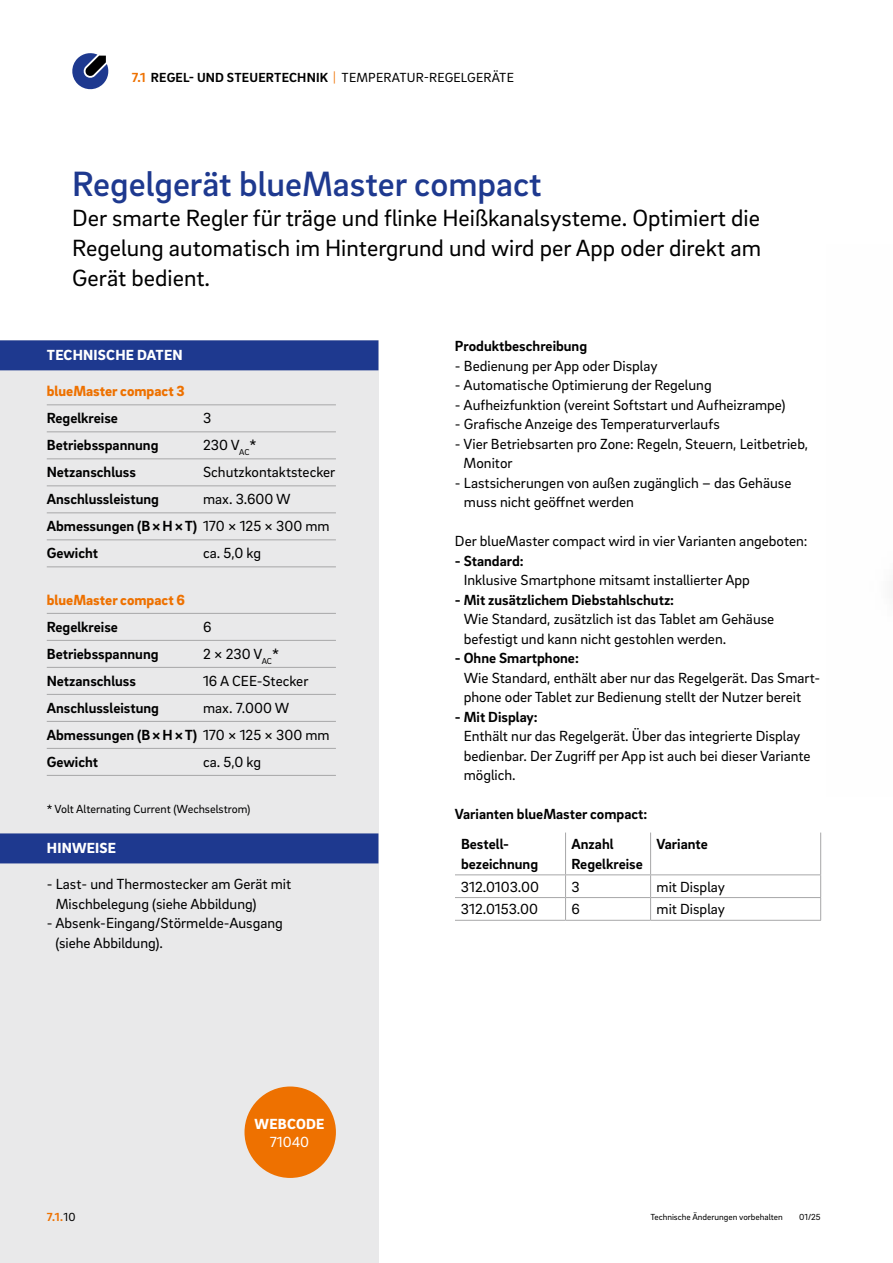
<style>
.page{position:relative;width:893px;height:1263px;background:#fff}
.page>*{position:absolute;margin:0;border:0;box-sizing:border-box;transform-origin:0 0}
.t1{font:500 36px "Brix Sans";color:#1e398f}
.t2{font:24px/30px "Brix Sans";color:#000;text-align:justify}
.t3{font:15px/19.5px "Brix Sans";color:#000}
.t4{font:700 15px/27px "Brix Sans";color:#000}
.t5{font:900 15px "Brix Sans";color:#ee7100}
.t6{font:900 15px "Brix Sans";letter-spacing:.015em;color:#fff}
.t7{font:15px "Brix Sans";color:#fff}
.t8{font:700 13.5px "Brix Sans";letter-spacing:.015em;color:#000}
.t9{font:12px "Brix Sans";color:#000}
.t10{font:700 12px "Brix Sans";color:#ee7100}
.t11{font:9px "Brix Sans";color:#000}
.s1{color:#ee7100}
.s2{font-weight:400;color:#ee7100}
.s3{font-weight:400}
.s4{font-weight:400;color:#000}
</style>
<div class="page">
<div style="left:0;top:340px;width:378px;height:923px;background:#e9e9ea"></div>
<div style="left:0;top:340px;width:378px;height:30px;background:#1e398f"></div>
<hr style="left:47px;top:404px;width:289px;height:1px;background:#a7a7a8">
<hr style="left:47px;top:431px;width:289px;height:1px;background:#a7a7a8">
<hr style="left:47px;top:458px;width:289px;height:1px;background:#a7a7a8">
<hr style="left:47px;top:485px;width:289px;height:1px;background:#a7a7a8">
<hr style="left:47px;top:512px;width:289px;height:1px;background:#a7a7a8">
<hr style="left:47px;top:539px;width:289px;height:1px;background:#a7a7a8">
<hr style="left:47px;top:566px;width:289px;height:1px;background:#a7a7a8">
<hr style="left:47px;top:613px;width:289px;height:1px;background:#a7a7a8">
<hr style="left:47px;top:640px;width:289px;height:1px;background:#a7a7a8">
<hr style="left:47px;top:667px;width:289px;height:1px;background:#a7a7a8">
<hr style="left:47px;top:694px;width:289px;height:1px;background:#a7a7a8">
<hr style="left:47px;top:721px;width:289px;height:1px;background:#a7a7a8">
<hr style="left:47px;top:748px;width:289px;height:1px;background:#a7a7a8">
<hr style="left:47px;top:775px;width:289px;height:1px;background:#a7a7a8">
<div style="left:0;top:833px;width:378px;height:30px;background:#1e398f"></div>
<svg style="left:72px;top:53px;width:37px;height:37px"></svg>
<div style="left:244px;top:1086px;width:92px;height:92px;background:#ee7100;border-radius:50%"></div>
<hr style="left:565px;top:832px;width:1px;height:42px;background:#a7a7a8">
<hr style="left:650px;top:832px;width:1px;height:42px;background:#a7a7a8">
<hr style="left:820px;top:832px;width:1px;height:42px;background:#a7a7a8">
<hr style="left:455px;top:874px;width:111px;height:1px;background:#a7a7a8">
<hr style="left:566px;top:874px;width:85px;height:1px;background:#a7a7a8">
<hr style="left:651px;top:874px;width:170px;height:1px;background:#a7a7a8">
<hr style="left:455px;top:897px;width:111px;height:1px;background:#a7a7a8">
<hr style="left:566px;top:897px;width:85px;height:1px;background:#a7a7a8">
<svg style="left:565px;top:875px;width:1px;height:45px"></svg>
<hr style="left:651px;top:897px;width:170px;height:1px;background:#a7a7a8">
<svg style="left:650px;top:875px;width:1px;height:45px"></svg>
<svg style="left:820px;top:875px;width:1px;height:45px"></svg>
<hr style="left:455px;top:920px;width:111px;height:1px;background:#a7a7a8">
<hr style="left:566px;top:920px;width:85px;height:1px;background:#a7a7a8">
<hr style="left:651px;top:920px;width:170px;height:1px;background:#a7a7a8">
<p class="t8" style="left:132px;top:69px;width:384px"><span class="s1">7.1</span> REGEL- UND STEUERTECHNIK <span class="s2">|</span> <span class="s3">TEMPERATUR-REGELGERÄTE</span></p>
<h1 class="t1" style="left:72px;top:161px;width:471px">Regelgerät blueMaster compact</h1>
<h2 class="t2" style="left:72px;top:202px;width:690px">Der smarte Regler für träge und flinke Heißkanalsysteme. Optimiert die Regelung automatisch im Hintergrund und wird per App oder direkt am Gerät bedient.</h2>
<p class="t6" style="left:47px;top:344px;width:137px">TECHNISCHE DATEN</p>
<p class="t5" style="left:47px;top:381px;width:139px">blueMaster compact 3</p>
<p class="t4" style="left:47px;top:404px;width:73px">Regelkreise</p>
<p class="t3" style="left:203px;top:408px;width:10px">3</p>
<p class="t4" style="left:47px;top:431px;width:113px">Betriebsspannung</p>
<p class="t3" style="left:203px;top:435px;width:55px">230 V<sub>AC</sub>*</p>
<p class="t4" style="left:47px;top:458px;width:91px">Netzanschluss</p>
<p class="t3" style="left:203px;top:462px;width:134px">Schutzkontaktstecker</p>
<p class="t4" style="left:47px;top:485px;width:114px">Anschlussleistung</p>
<p class="t4" style="left:47px;top:485px;width:284px;text-indent:156px"><span class="s3">max. 3.600 W<br></span>Abmessungen (B×H×T) <span class="s3">170 × 125 × 300 mm<br></span>Gewicht</p>
<p class="t3" style="left:203px;top:543px;width:59px">ca. 5,0 kg</p>
<p class="t5" style="left:47px;top:589px;width:140px">blueMaster compact 6</p>
<p class="t4" style="left:47px;top:612px;width:73px">Regelkreise</p>
<p class="t3" style="left:203px;top:616px;width:10px">6</p>
<p class="t4" style="left:47px;top:639px;width:113px">Betriebsspannung</p>
<p class="t3" style="left:203px;top:643px;width:78px">2 × 230 V<sub>AC</sub>*</p>
<p class="t4" style="left:47px;top:666px;width:91px">Netzanschluss</p>
<p class="t3" style="left:203px;top:670px;width:107px">16 A CEE-Stecker</p>
<p class="t4" style="left:47px;top:693px;width:114px">Anschlussleistung</p>
<p class="t4" style="left:47px;top:693px;width:284px;text-indent:156px"><span class="s3">max. 7.000 W<br></span>Abmessungen (B×H×T) <span class="s3">170 × 125 × 300 mm<br></span>Gewicht</p>
<p class="t3" style="left:203px;top:751px;width:59px">ca. 5,0 kg</p>
<p class="t9" style="left:47px;top:801px;width:205px">* Volt Alternating Current (Wechselstrom)</p>
<p class="t6" style="left:47px;top:838px;width:71px">HINWEISE</p>
<p class="t3" style="left:56px;top:874px;width:237px;text-indent:-9px">- Last- und Thermostecker am Gerät mit<br>Mischbelegung (siehe Abbildung)</p>
<p class="t3" style="left:55px;top:913px;width:229px;text-indent:-9px">- Absenk-Eingang/Störmelde-Ausgang (siehe Abbildung).</p>
<p class="t6" style="left:255px;top:1114px;width:71px">WEBCODE</p>
<p class="t7" style="left:270px;top:1132px;width:41px">71040</p>
<p class="t4" style="left:455px;top:332px;width:134px">Produktbeschreibung</p>
<p class="t3" style="left:455px;top:355px;width:204px">- Bedienung per App oder Display</p>
<p class="t3" style="left:455px;top:375px;width:258px">- Automatische Optimierung der Regelung</p>
<p class="t3" style="left:455px;top:394px;width:332px">- Aufheizfunktion (vereint Softstart und Aufheizrampe)</p>
<p class="t3" style="left:455px;top:414px;width:266px">- Grafische Anzeige des Temperaturverlaufs</p>
<p class="t3" style="left:464px;top:433px;width:346px;text-indent:-9px">- Vier Betriebsarten pro Zone: Regeln, Steuern, Leitbetrieb,<br>Monitor</p>
<p class="t3" style="left:464px;top:472px;width:329px;text-indent:-9px">- Lastsicherungen von außen zugänglich – das Gehäuse muss nicht geöffnet werden</p>
<p class="t3" style="left:455px;top:531px;width:354px">Der blueMaster compact wird in vier Varianten angeboten:</p>
<p class="t4" style="left:455px;top:546px;width:70px">- Standard:</p>
<p class="t3" style="left:464px;top:570px;width:288px">Inklusive Smartphone mitsamt installierter App</p>
<p class="t4" style="left:455px;top:585px;width:221px">- Mit zusätzlichem Diebstahlschutz:</p>
<p class="t3" style="left:464px;top:609px;width:312px">Wie Standard, zusätzlich ist das Tablet am Gehäuse befestigt und kann nicht gestohlen werden.</p>
<p class="t4" style="left:455px;top:644px;width:125px">- Ohne Smartphone:</p>
<p class="t3" style="left:464px;top:667px;width:358px">Wie Standard, enthält aber nur das Regelgerät. Das Smart&shy;phone oder Tablet zur Bedienung stellt der Nutzer bereit</p>
<p class="t4" style="left:455px;top:702px;width:84px">- Mit Display:</p>
<p class="t3" style="left:464px;top:726px;width:348px">Enthält nur das Regelgerät. Über das integrierte Display bedienbar. Der Zugriff per App ist auch bei dieser Variante möglich.</p>
<p class="t4" style="left:461px;top:798px;width:188px;line-height:30.3px;text-indent:-6px">Varianten blueMaster compact:<br>Bestell-</p>
<p class="t4" style="left:461px;top:850px;width:79px">bezeichnung</p>
<p class="t4" style="left:572px;top:834px;width:73px;line-height:19.5px">Anzahl<br>Regelkreise</p>
<p class="t4" style="left:657px;top:830px;width:53px">Variante</p>
<p class="t3" style="left:461px;top:876px;width:80px">312.0103.00</p>
<p class="t3" style="left:571px;top:876px;width:10px">3</p>
<p class="t3" style="left:656px;top:876px;width:70px">mit Display</p>
<p class="t3" style="left:461px;top:899px;width:79px">312.0153.00</p>
<p class="t3" style="left:571px;top:899px;width:10px">6</p>
<p class="t3" style="left:656px;top:899px;width:70px">mit Display</p>
<p class="t10" style="left:47px;top:1209px;width:30px">7.1.<span class="s4">10</span></p>
<p class="t11" style="left:651px;top:1211px;width:134px">Technische Änderungen vorbehalten</p>
<p class="t11" style="left:799px;top:1211px;width:23px">01/25</p>
</div>
